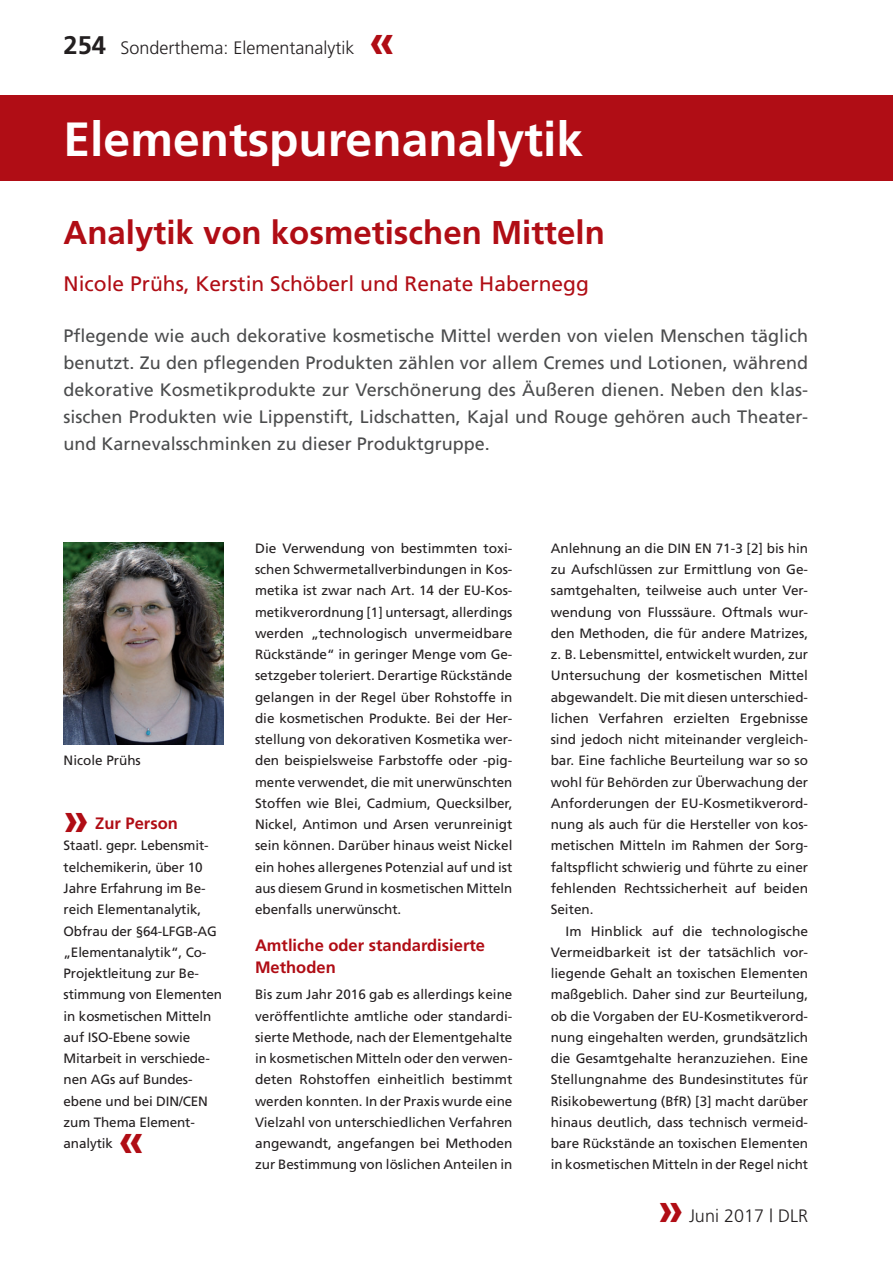
<style>
.page{position:relative;width:893px;height:1263px;background:#fff}
.page>*{position:absolute;margin:0;border:0;box-sizing:border-box;transform-origin:0 0}
.t1{font:700 48px "Frutiger";color:#fff}
.t2{font:700 46.5px "Frutiger";color:#b00d15}
.t3{font:700 33px "Frutiger";color:#b00d15}
.t4{font:21px "Frutiger";color:#b00d15}
.t5{font:18px/27px "Frutiger";color:#4b4c4d;text-align:justify}
.t6{font:300 18px "Frutiger";color:#231f20}
.t7{font:700 16.5px/22.5px "Frutiger";color:#b00d15}
.t8{font:13.5px/21.3px "Frutiger";color:#231f20;text-align:justify}
.s1{font-weight:700;font-size:25.5px}
.s2{font-weight:700;font-size:46.5px;color:#b00d15}
</style>
<div class="page">
<div style="left:0;top:96px;width:892px;height:85px;background:#b00d15"></div>
<img style="left:64px;top:542px;width:160px;height:203px">
<p class="t6" style="left:64px;top:40px;width:332px"><span class="s1">254</span> Sonderthema: Elementanalytik <span class="s2">«</span></p>
<p class="t1" style="left:64px;top:120px;width:521px">Elementspurenanalytik</p>
<p class="t3" style="left:64px;top:219px;width:542px">Analytik von kosmetischen Mitteln</p>
<p class="t4" style="left:64px;top:276px;width:527px">Nicole Prühs, Kerstin Schöberl und Renate Habernegg</p>
<p class="t5" style="left:64px;top:323px;width:746px">Pflegende wie auch dekorative kosmetische Mittel werden von vielen Menschen täglich benutzt. Zu den pflegenden Produkten zählen vor allem Cremes und Lotionen, während dekorative Kosmetikprodukte zur Verschönerung des Äußeren dienen. Neben den klas&shy;sischen Produkten wie Lippenstift, Lidschatten, Kajal und Rouge gehören auch Theater&shy;und Karnevalsschminken zu dieser Produktgruppe.</p>
<p class="t8" style="left:64px;top:751px;width:79px">Nicole Prühs</p>
<p class="t2" style="left:64px;top:800px;width:27px">»</p>
<p class="t7" style="left:95px;top:814px;width:84px">Zur Person</p>
<p class="t8" style="left:64px;top:836px;width:160px;text-align:left">Staatl. gepr. Lebensmit&shy;telchemikerin, über 10<br>Jahre Erfahrung im Be&shy;reich Elementanalytik,<br>Obfrau der § 64-LFGB-AG „Elementanalytik“, Co-<br>Projektleitung zur Be&shy;stimmung von Elementen in kosmetischen Mitteln auf ISO-Ebene sowie<br>Mitarbeit in verschiede&shy;nen AGs auf Bundes&shy;ebene und bei DIN/CEN zum Thema Element&shy;analytik</p>
<p class="t2" style="left:118px;top:1121px;width:27px">«</p>
<p class="t8" style="left:255px;top:539px;width:259px">Die Verwendung von bestimmten toxi&shy;schen Schwermetallverbindungen in Kos&shy;metika ist zwar nach Art. 14 der EU-Kos&shy;metikverordnung [1] untersagt, allerdings werden „technologisch unvermeidbare Rückstände“ in geringer Menge vom Ge&shy;setzgeber toleriert. Derartige Rückstände gelangen in der Regel über Rohstoffe in die kosmetischen Produkte. Bei der Her&shy;stellung von dekorativen Kosmetika wer&shy;den beispielsweise Farbstoffe oder -pig&shy;mente verwendet, die mit unerwünschten Stoffen wie Blei, Cadmium, Quecksilber, Nickel, Antimon und Arsen verunreinigt sein können. Darüber hinaus weist Nickel ein hohes allergenes Potenzial auf und ist aus diesem Grund in kosmetischen Mitteln ebenfalls unerwünscht.</p>
<p class="t7" style="left:255px;top:935px;width:231px">Amtliche oder standardisierte<br>Methoden</p>
<p class="t8" style="left:255px;top:985px;width:259px">Bis zum Jahr 2016 gab es allerdings keine veröffentlichte amtliche oder standardi&shy;sierte Methode, nach der Elementgehalte in kosmetischen Mitteln oder den verwen&shy;deten Rohstoffen einheitlich bestimmt werden konnten. In der Praxis wurde eine Vielzahl von unterschiedlichen Verfahren angewandt, angefangen bei Methoden zur Bestimmung von löslichen Anteilen in</p>
<p class="t8" style="left:550px;top:539px;width:259px">Anlehnung an die DIN EN 71-3 [2] bis hin</p>
<p class="t8" style="left:550px;top:560px;width:259px">zu Aufschlüssen zur Ermittlung von Ge-</p>
<p class="t8" style="left:550px;top:581px;width:259px">samtgehalten, teilweise auch unter Ver-</p>
<p class="t8" style="left:550px;top:602px;width:259px">wendung von Flusssäure. Oftmals wur-</p>
<p class="t8" style="left:550px;top:624px;width:259px">den Methoden, die für andere Matrizes,</p>
<p class="t8" style="left:550px;top:645px;width:259px">z. B. Lebensmittel, entwickelt wurden, zur</p>
<p class="t8" style="left:550px;top:666px;width:259px">Untersuchung der kosmetischen Mittel</p>
<p class="t8" style="left:550px;top:687px;width:259px">abgewandelt. Die mit diesen unterschied-</p>
<p class="t8" style="left:550px;top:709px;width:259px">lichen Verfahren erzielten Ergebnisse</p>
<p class="t8" style="left:550px;top:730px;width:259px">sind jedoch nicht miteinander vergleich-</p>
<p class="t8" style="left:550px;top:751px;width:259px">bar. Eine fachliche Beurteilung war so so</p>
<p class="t8" style="left:550px;top:772px;width:259px">wohl für Behörden zur Überwachung der</p>
<p class="t8" style="left:550px;top:794px;width:259px">Anforderungen der EU-Kosmetikverord-</p>
<p class="t8" style="left:550px;top:815px;width:259px">nung als auch für die Hersteller von kos-</p>
<p class="t8" style="left:550px;top:836px;width:259px">metischen Mitteln im Rahmen der Sorg-</p>
<p class="t8" style="left:550px;top:857px;width:259px">faltspflicht schwierig und führte zu einer</p>
<p class="t8" style="left:550px;top:879px;width:259px">fehlenden Rechtssicherheit auf beiden</p>
<p class="t8" style="left:550px;top:900px;width:44px">Seiten.</p>
<p class="t8" style="left:565px;top:921px;width:244px">Im Hinblick auf die technologische</p>
<p class="t8" style="left:550px;top:942px;width:259px">Vermeidbarkeit ist der tatsächlich vor-</p>
<p class="t8" style="left:550px;top:964px;width:259px">liegende Gehalt an toxischen Elementen</p>
<p class="t8" style="left:550px;top:985px;width:259px">maßgeblich. Daher sind zur Beurteilung,</p>
<p class="t8" style="left:550px;top:1006px;width:259px">ob die Vorgaben der EU-Kosmetikverord-</p>
<p class="t8" style="left:550px;top:1028px;width:259px">nung eingehalten werden, grundsätzlich</p>
<p class="t8" style="left:550px;top:1049px;width:259px">die Gesamtgehalte heranzuziehen. Eine</p>
<p class="t8" style="left:550px;top:1070px;width:259px">Stellungnahme des Bundesinstitutes für</p>
<p class="t8" style="left:550px;top:1091px;width:259px">Risikobewertung (BfR) [3] macht darüber</p>
<p class="t8" style="left:550px;top:1113px;width:259px">hinaus deutlich, dass technisch vermeid-</p>
<p class="t8" style="left:550px;top:1134px;width:259px">bare Rückstände an toxischen Elementen</p>
<p class="t8" style="left:550px;top:1155px;width:259px">in kosmetischen Mitteln in der Regel nicht</p>
<p class="t2" style="left:658px;top:1190px;width:27px">»</p>
<p class="t6" style="left:689px;top:1209px;width:121px">Juni 2017 | DLR</p>
</div>
